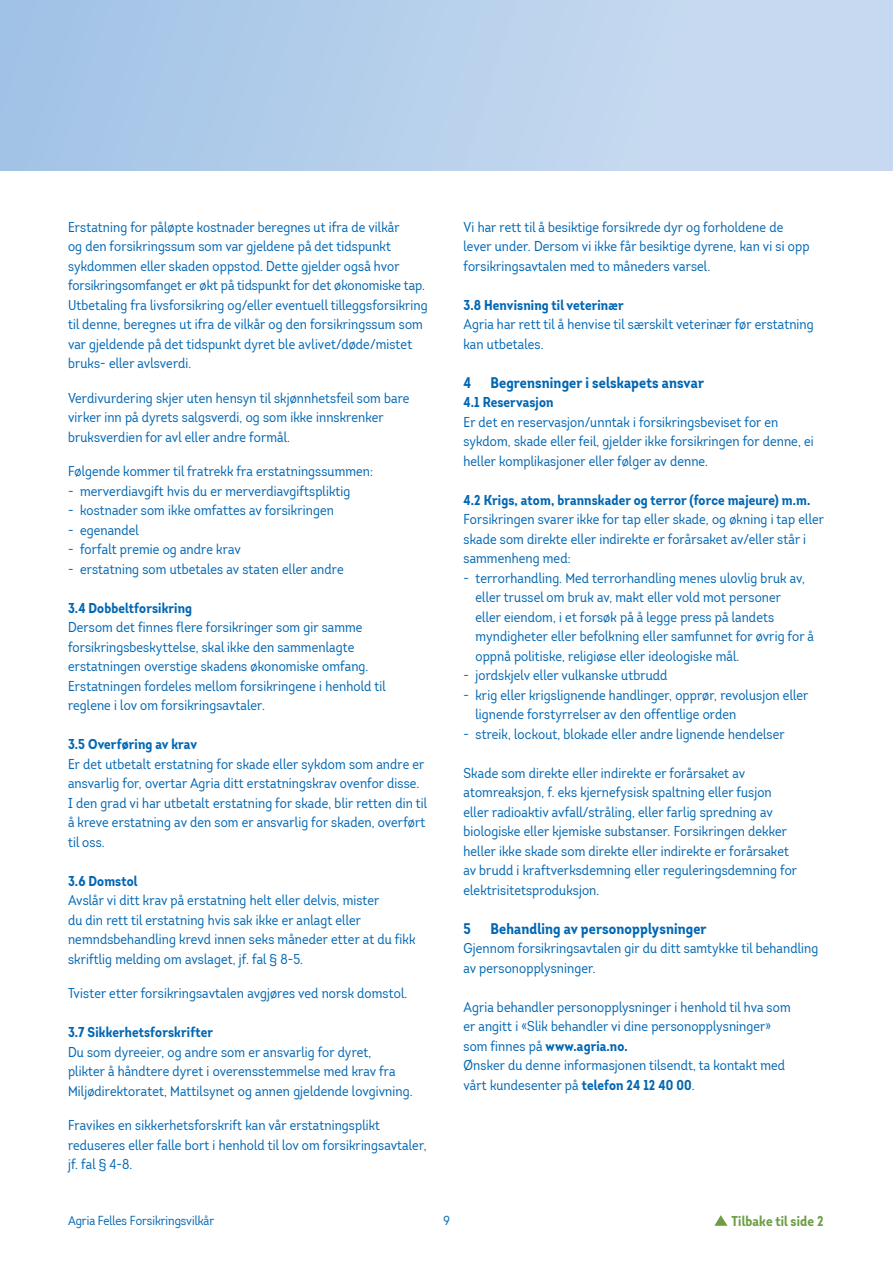
<style>
.page{position:relative;width:893px;height:1263px;background:#fff}
.page>*{position:absolute;margin:0;border:0;box-sizing:border-box;transform-origin:0 0}
.t1{font:700 15px "Intro Cond";letter-spacing:.01em;color:#0166b3}
.t2{font:13.95px/19.5px "Intro Cond";letter-spacing:.01em;color:#0166b3}
.t3{font:700 13.95px "Intro Cond";letter-spacing:.01em;color:#0166b3}
.t4{font:700 13.95px "Intro Cond";letter-spacing:.01em;color:#6c9e44}
.t5{font:12.75px "Intro Cond";color:#0166b3}
.s1{font-weight:700}
</style>
<div class="page">
<div style="left:0;top:0;width:893px;height:170px;background:linear-gradient(to right,#a3c3e6,#cdddf2)"></div>
<svg style="left:714px;top:1215px;width:14px;height:11px"></svg>
<p class="t2" style="left:68px;top:217px;width:361px">Erstatning for påløpte kostnader beregnes ut ifra de vilkår<br>og den forsikringssum som var gjeldene på det tidspunkt sykdommen eller skaden oppstod. Dette gjelder også hvor forsikringsomfanget er økt på tidspunkt for det økonomiske tap.<br>Utbetaling fra livsforsikring og/eller eventuell tilleggsforsikring til denne, beregnes ut ifra de vilkår og den forsikringssum som var gjeldende på det tidspunkt dyret ble avlivet/døde/mistet bruks- eller avlsverdi.</p>
<p class="t2" style="left:68px;top:388px;width:343px">Verdivurdering skjer uten hensyn til skjønnhetsfeil som bare virker inn på dyrets salgsverdi, og som ikke innskrenker bruksverdien for avl eller andre formål.</p>
<p class="t2" style="left:68px;top:461px;width:307px">Følgende kommer til fratrekk fra erstatningssummen:</p>
<p class="t2" style="left:68px;top:481px;width:284px">- merverdiavgift hvis du er merverdiavgiftspliktig</p>
<p class="t2" style="left:68px;top:500px;width:267px">- kostnader som ikke omfattes av forsikringen</p>
<p class="t2" style="left:68px;top:520px;width:72px">- egenandel</p>
<p class="t2" style="left:68px;top:539px;width:174px">- forfalt premie og andre krav</p>
<p class="t2" style="left:68px;top:559px;width:277px">- erstatning som utbetales av staten eller andre</p>
<p class="t3" style="left:68px;top:599px;width:126px">3.4 Dobbeltforsikring</p>
<p class="t2" style="left:68px;top:617px;width:319px">Dersom det finnes flere forsikringer som gir samme forsikringsbeskyttelse, skal ikke den sammenlagte erstatningen overstige skadens økonomiske omfang.<br>Erstatningen fordeles mellom forsikringene i henhold til reglene i lov om forsikringsavtaler.</p>
<p class="t3" style="left:68px;top:735px;width:131px">3.5 Overføring av krav</p>
<p class="t2" style="left:68px;top:754px;width:361px">Er det utbetalt erstatning for skade eller sykdom som andre er ansvarlig for, overtar Agria ditt erstatningskrav ovenfor disse.<br>I den grad vi har utbetalt erstatning for skade, blir retten din til å kreve erstatning av den som er ansvarlig for skaden, overført til oss.</p>
<p class="t3" style="left:68px;top:872px;width:71px">3.6 Domstol</p>
<p class="t2" style="left:68px;top:890px;width:349px">Avslår vi ditt krav på erstatning helt eller delvis, mister<br>du din rett til erstatning hvis sak ikke er anlagt eller nemndsbehandling krevd innen seks måneder etter at du fikk skriftlig melding om avslaget, jf. fal § 8-5.</p>
<p class="t2" style="left:68px;top:983px;width:341px">Tvister etter forsikringsavtalen avgjøres ved norsk domstol.</p>
<p class="t3" style="left:68px;top:1023px;width:146px">3.7 Sikkerhetsforskrifter</p>
<p class="t2" style="left:68px;top:1042px;width:346px">Du som dyreeier, og andre som er ansvarlig for dyret,<br>plikter å håndtere dyret i overensstemmelse med krav fra<br>Miljødirektoratet, Mattilsynet og annen gjeldende lovgivning.</p>
<p class="t2" style="left:68px;top:1115px;width:360px">Fravikes en sikkerhetsforskrift kan vår erstatningsplikt reduseres eller falle bort i henhold til lov om forsikringsavtaler, jf. fal § 4-8.</p>
<p class="t2" style="left:463px;top:217px;width:347px">Vi har rett til å besiktige forsikrede dyr og forholdene de lever under. Dersom vi ikke får besiktige dyrene, kan vi si opp forsikringsavtalen med to måneders varsel.</p>
<p class="t3" style="left:463px;top:296px;width:162px">3.8 Henvisning til veterinær</p>
<p class="t2" style="left:463px;top:315px;width:352px">Agria har rett til å henvise til særskilt veterinær før erstatning kan utbetales.</p>
<p class="t1" style="left:463px;top:373px;width:9px">4</p>
<p class="t1" style="left:490px;top:373px;width:215px">Begrensninger i selskapets ansvar</p>
<p class="t3" style="left:463px;top:393px;width:92px">4.1 Reservasjon</p>
<p class="t2" style="left:463px;top:412px;width:352px">Er det en reservasjon/unntak i forsikringsbeviset for en sykdom, skade eller feil, gjelder ikke forsikringen for denne, ei heller komplikasjoner eller følger av denne.</p>
<p class="t3" style="left:463px;top:491px;width:348px">4.2 Krigs, atom, brannskader og terror (force majeure) m.m.</p>
<p class="t2" style="left:463px;top:509px;width:362px">Forsikringen svarer ikke for tap eller skade, og økning i tap eller skade som direkte eller indirekte er forårsaket av/eller står i sammenheng med:</p>
<p class="t2" style="left:475px;top:568px;width:340px;text-indent:-12px">- terrorhandling. Med terrorhandling menes ulovlig bruk av, eller trussel om bruk av, makt eller vold mot personer<br>eller eiendom, i et forsøk på å legge press på landets myndigheter eller befolkning eller samfunnet for øvrig for å oppnå politiske, religiøse eller ideologiske mål.</p>
<p class="t2" style="left:463px;top:665px;width:205px">- jordskjelv eller vulkanske utbrudd</p>
<p class="t2" style="left:475px;top:685px;width:335px;text-indent:-12px">- krig eller krigslignende handlinger, opprør, revolusjon eller lignende forstyrrelser av den offentlige orden</p>
<p class="t2" style="left:463px;top:724px;width:323px">- streik, lockout, blokade eller andre lignende hendelser</p>
<p class="t2" style="left:463px;top:763px;width:335px">Skade som direkte eller indirekte er forårsaket av atomreaksjon, f. eks kjernefysisk spaltning eller fusjon eller radioaktiv avfall/stråling, eller farlig spredning av biologiske eller kjemiske substanser. Forsikringen dekker heller ikke skade som direkte eller indirekte er forårsaket av brudd i kraftverksdemning eller reguleringsdemning for elektrisitetsproduksjon.</p>
<p class="t1" style="left:463px;top:919px;width:9px">5</p>
<p class="t1" style="left:490px;top:919px;width:218px">Behandling av personopplysninger</p>
<p class="t2" style="left:463px;top:938px;width:356px">Gjennom forsikringsavtalen gir du ditt samtykke til behandling av personopplysninger.</p>
<p class="t2" style="left:463px;top:997px;width:329px">Agria behandler personopplysninger i henhold til hva som er angitt i «Slik behandler vi dine personopplysninger» som finnes på <span class="s1">www.agria.no.<br></span>Ønsker du denne informasjonen tilsendt, ta kontakt med vårt kundesenter på <span class="s1">telefon 24 12 40 00</span>.</p>
<p class="t5" style="left:68px;top:1212px;width:148px">Agria Felles Forsikringsvilkår</p>
<p class="t5" style="left:443px;top:1212px;width:8px">9</p>
<p class="t4" style="left:732px;top:1212px;width:93px">Tilbake til side 2</p>
</div>
